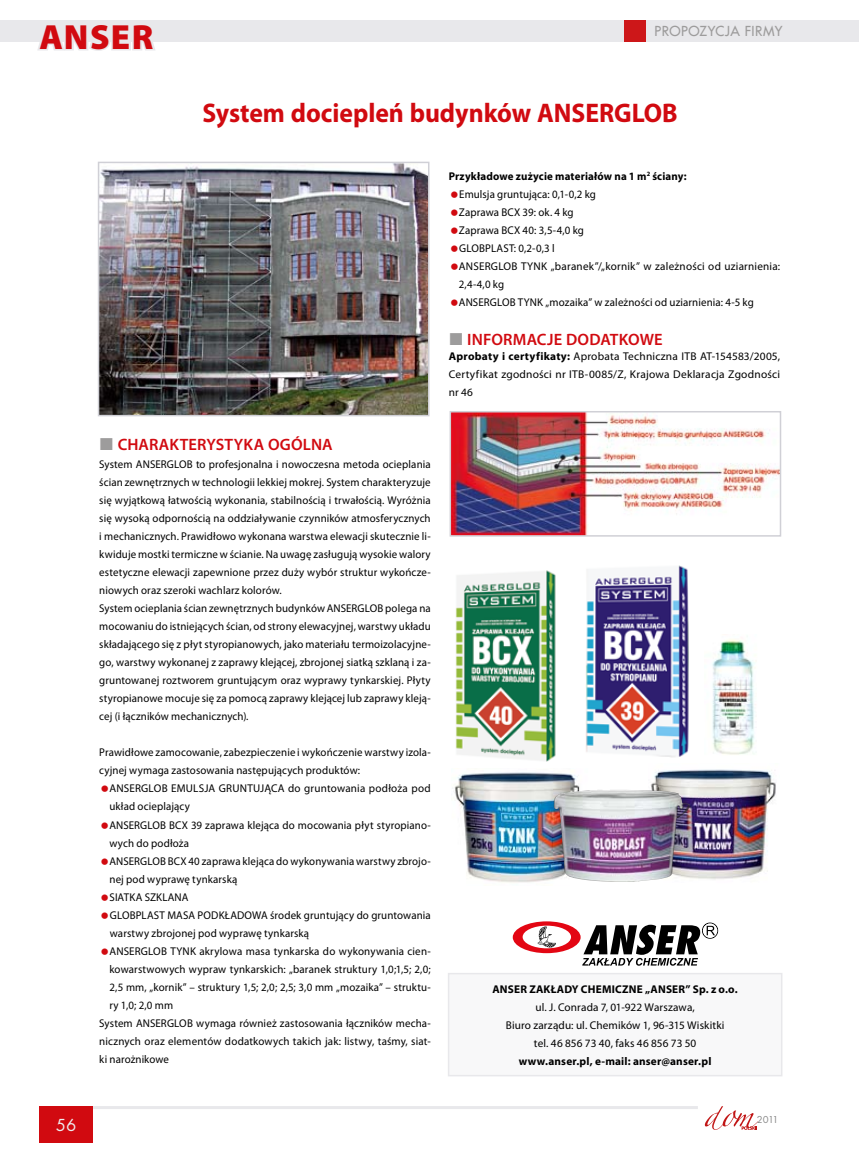
<style>
.page{position:relative;width:859px;height:1170px;background:#fff}
.page>*{position:absolute;margin:0;border:0;box-sizing:border-box;transform-origin:0 0}
.t1{font:900 35.1px "Myriad Pro";letter-spacing:.04em;color:#d10a10}
.t2{font:700 27px "Myriad Pro";color:#d10a10;scale:.95 1}
.t3{font:18.15px "Futura TEE";color:#eeeef0}
.t4{font:600 16.5px "Myriad Pro";letter-spacing:.01em;color:#d10a10}
.t5{font:13.5px "Fujiyama 2";letter-spacing:.03em;color:#9d9c9c}
.t6{font:11.25px/18px "Myriad Pro";letter-spacing:.01em;color:#000}
.t7{font:700 11.25px "Myriad Pro";letter-spacing:.015em;color:#000}
.t8{font:10.5px "Futura TEE";color:#878787}
.s1{font-weight:700}
</style>
<div class="page">
<div style="left:0;top:21px;width:859px;height:21px;background:#e8e8eb"></div>
<div style="left:624px;top:21px;width:21px;height:21px;background:#cd1719"></div>
<svg style="left:705px;top:1106px;width:52px;height:23px"></svg>
<hr style="left:39px;top:1105px;width:659px;height:3px;background:#e8e8eb">
<div style="left:39px;top:1106px;width:54px;height:36px;background:#d10a10"></div>
<svg style="left:35px;top:20px;width:124px;height:31px"></svg>
<svg style="left:512px;top:921px;width:206px;height:44px"></svg>
<div style="left:449px;top:973px;width:333px;height:102px;background:#f8f8f9"></div>
<div style="left:448px;top:972px;width:334px;height:104px;border:2px solid #e8e8eb"></div>
<img style="left:101px;top:165px;width:325px;height:248px">
<div style="left:98px;top:162px;width:331px;height:254px;border:2px solid #d0d0d6"></div>
<img style="left:453px;top:414px;width:325px;height:119px">
<div style="left:450px;top:411px;width:331px;height:125px;border:2px solid #d0d0d6"></div>
<img style="left:712px;top:639px;width:43px;height:116px">
<img style="left:651px;top:769px;width:125px;height:111px">
<img style="left:454px;top:771px;width:126px;height:112px">
<img style="left:586px;top:565px;width:103px;height:192px">
<img style="left:455px;top:570px;width:101px;height:192px">
<img style="left:552px;top:789px;width:139px;height:92px">
<h1 class="t1" style="left:39px;top:17px;width:116px">ANSER</h1>
<p class="t5" style="left:655px;top:21px;width:129px">PROPOZYCJA FIRMY</p>
<h2 class="t2" style="left:203px;top:96px;width:502px">System dociepleń budynków ANSERGLOB</h2>
<p class="t6" style="left:459px;top:167px;width:323px;text-indent:-10px"><span class="s1">Przykładowe zużycie materiałów na 1 m</span><sup>2</sup> <span class="s1">ściany:<br></span>Emulsja gruntująca: 0,1-0,2 kg<br>Zaprawa BCX 39: ok. 4 kg<br>Zaprawa BCX 40: 3,5-4,0 kg<br>GLOBPLAST: 0,2-0,3 l<br>ANSERGLOB TYNK „baranek”/„kornik” w zależności od uziarnienia:<br>2,4-4,0 kg<br>ANSERGLOB TYNK „mozaika” w zależności od uziarnienia: 4-5 kg</p>
<h3 class="t4" style="left:467px;top:329px;width:197px">INFORMACJE DODATKOWE</h3>
<p class="t6" style="left:449px;top:347px;width:333px;text-align:justify"><span class="s1">Aprobaty i certyfikaty:</span> Aprobata Techniczna ITB AT-154583/2005, Certyfikat zgodności nr ITB-0085/Z, Krajowa Deklaracja Zgodności nr 46</p>
<h3 class="t3" style="left:56px;top:1114px;width:22px">56</h3>
<h3 class="t4" style="left:118px;top:434px;width:217px">CHARAKTERYSTYKA OGÓLNA</h3>
<p class="t6" style="left:99px;top:455px;width:333px">System ANSERGLOB to profesjonalna i nowoczesna metoda ocieplania ścian zewnętrznych w technologii lekkiej mokrej. System charakteryzuje się wyjątkową łatwością wykonania, stabilnością i trwałością. Wyróżnia się wysoką odpornością na oddziaływanie czynników atmosferycznych i mechanicznych. Prawidłowo wykonana warstwa elewacji skutecznie li&shy;kwiduje mostki termiczne w ścianie. Na uwagę zasługują wysokie walory estetyczne elewacji zapewnione przez duży wybór struktur wykończe&shy;niowych oraz szeroki wachlarz kolorów.<br>System ocieplania ścian zewnętrznych budynków ANSERGLOB polega na mocowaniu do istniejących ścian, od strony elewacyjnej, warstwy układu składającego się z płyt styropianowych, jako materiału termoizolacyjne&shy;go, warstwy wykonanej z zaprawy klejącej, zbrojonej siatką szklaną i za&shy;gruntowanej roztworem gruntującym oraz wyprawy tynkarskiej. Płyty styropianowe mocuje się za pomocą zaprawy klejącej lub zaprawy kleją&shy;cej (i łączników mechanicznych).</p>
<p class="t6" style="left:99px;top:743px;width:333px">Prawidłowe zamocowanie, zabezpieczenie i wykończenie warstwy izola&shy;cyjnej wymaga zastosowania następujących produktów:</p>
<p class="t6" style="left:109px;top:779px;width:323px">ANSERGLOB EMULSJA GRUNTUJĄCA do gruntowania podłoża pod</p>
<p class="t6" style="left:109px;top:797px;width:82px">układ ocieplający</p>
<p class="t6" style="left:109px;top:815px;width:323px">ANSERGLOB BCX 39 zaprawa klejąca do mocowania płyt styropiano-</p>
<p class="t6" style="left:109px;top:833px;width:81px">wych do podłoża</p>
<p class="t6" style="left:109px;top:851px;width:323px">ANSERGLOB BCX 40 zaprawa klejąca do wykonywania warstwy zbrojo-</p>
<p class="t6" style="left:109px;top:869px;width:129px">nej pod wyprawę tynkarską</p>
<p class="t6" style="left:110px;top:887px;width:80px">SIATKA SZKLANA</p>
<p class="t6" style="left:110px;top:905px;width:322px">GLOBPLAST MASA PODKŁADOWA środek gruntujący do gruntowania</p>
<p class="t6" style="left:110px;top:923px;width:201px">warstwy zbrojonej pod wyprawę tynkarską</p>
<p class="t6" style="left:109px;top:941px;width:323px">ANSERGLOB TYNK akrylowa masa tynkarska do wykonywania cien-</p>
<p class="t6" style="left:109px;top:959px;width:323px">kowarstwowych wypraw tynkarskich: „baranek struktury 1,0;1,5; 2,0;</p>
<p class="t6" style="left:109px;top:977px;width:323px">2,5 mm, „kornik” – struktury 1,5; 2,0; 2,5; 3,0 mm „mozaika” – struktu-</p>
<p class="t6" style="left:109px;top:995px;width:65px">ry 1,0; 2,0 mm</p>
<p class="t6" style="left:99px;top:1013px;width:333px">System ANSERGLOB wymaga również zastosowania łączników mecha-</p>
<p class="t6" style="left:99px;top:1031px;width:333px">nicznych oraz elementów dodatkowych takich jak: listwy, taśmy, siat-</p>
<p class="t6" style="left:99px;top:1049px;width:71px">ki narożnikowe</p>
<p class="t7" style="left:492px;top:981px;width:247px">ANSER ZAKŁADY CHEMICZNE „ANSER” Sp. z o.o.</p>
<p class="t6" style="left:506px;top:997px;width:220px;text-align:center">ul. J. Conrada 7, 01-922 Warszawa,<br>Biuro zarządu: ul. Chemików 1, 96-315 Wiskitki tel. 46 856 73 40, faks 46 856 73 50</p>
<p class="t7" style="left:519px;top:1053px;width:194px">www.anser.pl, e-mail: anser@anser.pl</p>
<p class="t8" style="left:757px;top:1112px;width:23px">2011</p>
</div>
